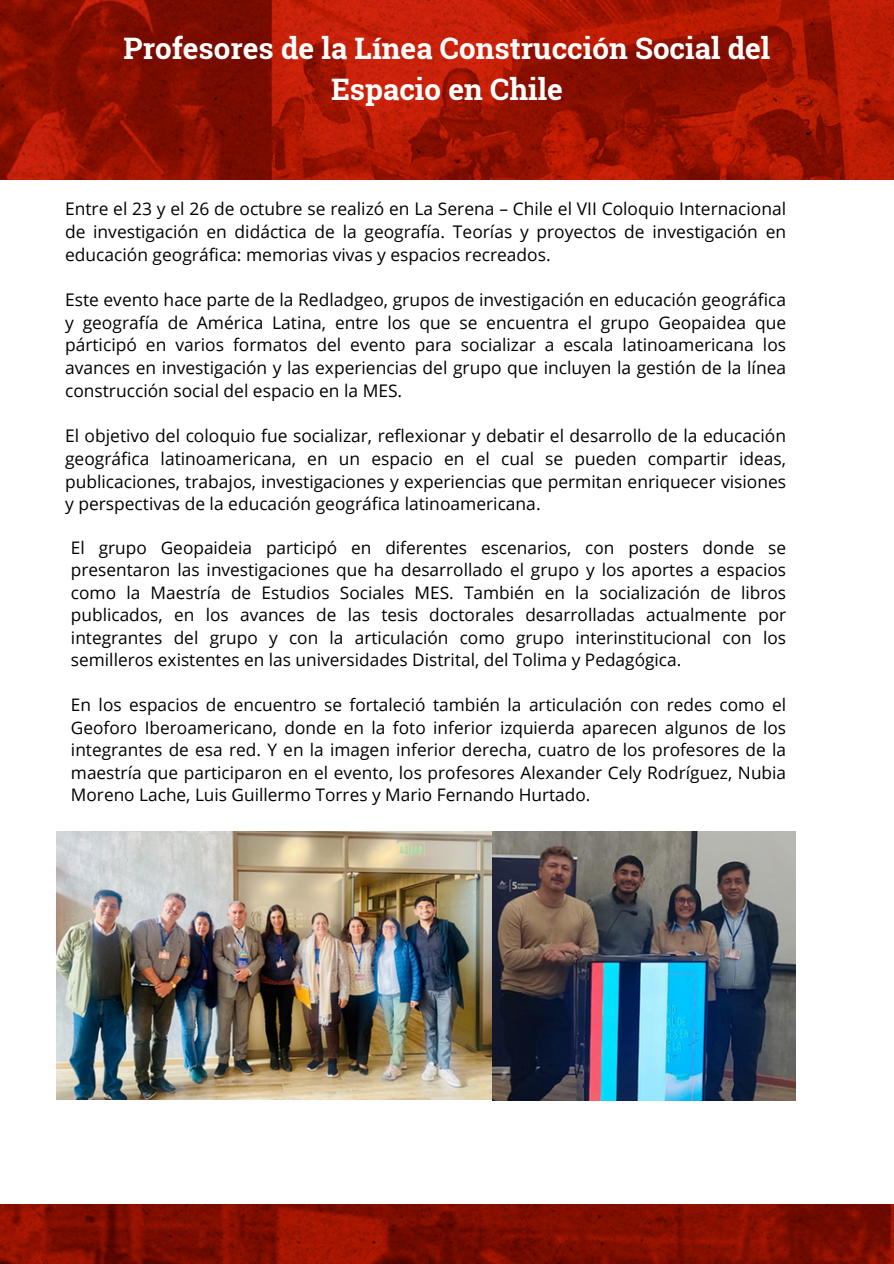
<style>
.page{position:relative;width:894px;height:1264px;background:#fff}
.page>*{position:absolute;margin:0;border:0;box-sizing:border-box;transform-origin:0 0}
.t1{font:700 29.55px/40.5px "Roboto Slab";color:#fff;text-align:center}
.t2{font:17.4px/22.6px "Open Sans";color:#000;text-align:justify}
.t3{font:17.25px/22.5px "Open Sans";color:#000;text-align:justify}
</style>
<div class="page">
<img style="left:0;top:0;width:893px;height:179px">
<img style="left:0;top:1204px;width:893px;height:59px">
<img style="left:56px;top:831px;width:739px;height:269px">
<p class="t1" style="left:123px;top:27px;width:648px">Profesores de la Línea Construcción Social del<br>Espacio en Chile</p>
<p class="t2" style="left:65px;top:197px;width:722px">Entre el 23 y el 26 de octubre se realizó en La Serena – Chile el VII Coloquio Internacional de investigación en didáctica de la geografía. Teorías y proyectos de investigación en educación geográfica: memorias vivas y espacios recreados.</p>
<h1 class="t2" style="left:65px;top:288px;width:722px">Este evento hace parte de la Redladgeo, grupos de investigación en educación geográfica y geografía de América Latina, entre los que se encuentra el grupo Geopaidea que párticipó en varios formatos del evento para socializar a escala latinoamericana los avances en investigación y las experiencias del grupo que incluyen la gestión de la línea construcción social del espacio en la MES.</h1>
<p class="t2" style="left:65px;top:424px;width:722px">El objetivo del coloquio fue socializar, reflexionar y debatir el desarrollo de la educación geográfica latinoamericana, en un espacio en el cual se pueden compartir ideas, publicaciones, trabajos, investigaciones y experiencias que permitan enriquecer visiones y perspectivas de la educación geográfica latinoamericana.</p>
<p class="t3" style="left:71px;top:535px;width:716px">El grupo Geopaideia participó en diferentes escenarios, con posters donde se presentaron las investigaciones que ha desarrollado el grupo y los aportes a espacios como la Maestría de Estudios Sociales MES. También en la socialización de libros publicados, en los avances de las tesis doctorales desarrolladas actualmente por integrantes del grupo y con la articulación como grupo interinstitucional con los semilleros existentes en las universidades Distrital, del Tolima y Pedagógica.</p>
<p class="t3" style="left:71px;top:693px;width:716px">En los espacios de encuentro se fortaleció también la articulación con redes como el Geoforo Iberoamericano, donde en la foto inferior izquierda aparecen algunos de los integrantes de esa red. Y en la imagen inferior derecha, cuatro de los profesores de la maestría que participaron en el evento, los profesores Alexander Cely Rodríguez, Nubia Moreno Lache, Luis Guillermo Torres y Mario Fernando Hurtado.</p>
</div>
